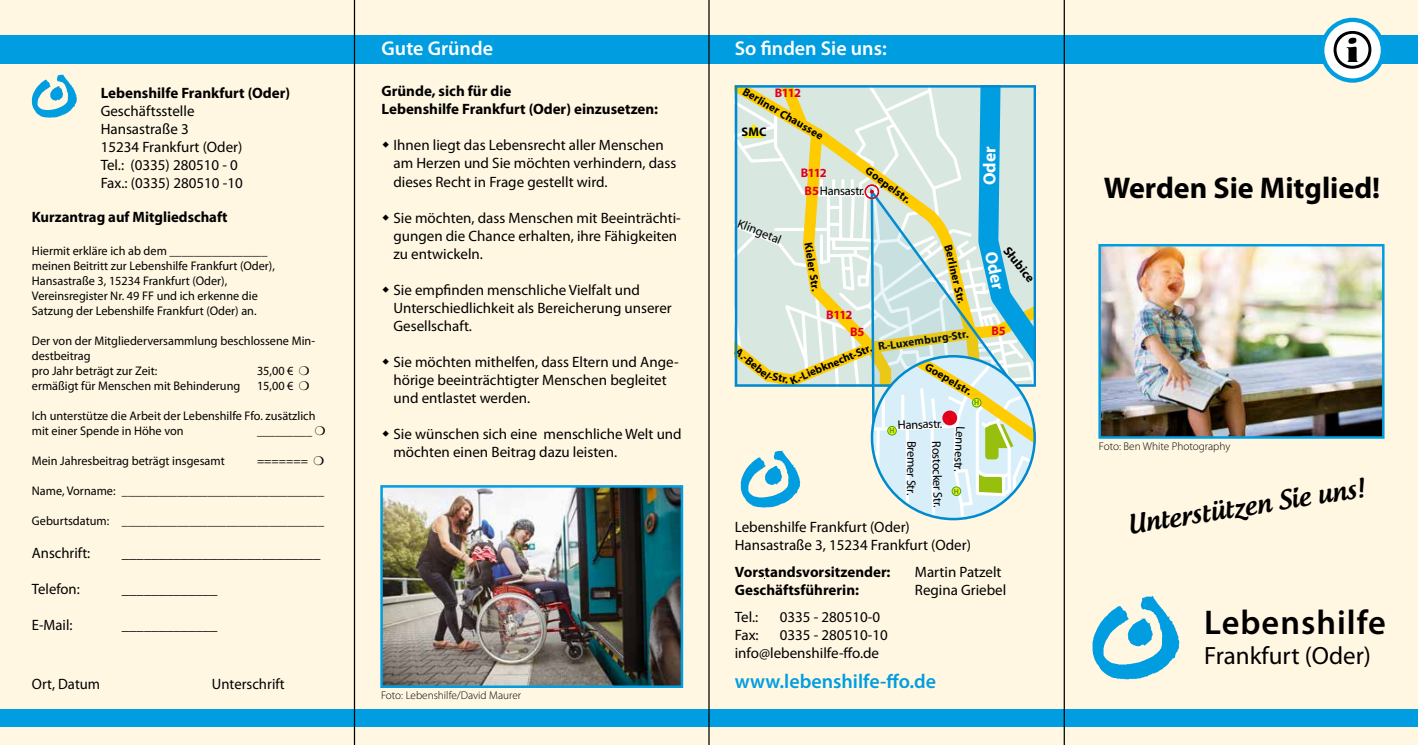
<style>
.page{position:relative;width:1418px;height:745px;background:#fff}
.page>*{position:absolute;margin:0;border:0;box-sizing:border-box;transform-origin:0 0}
.t1{font:600 34.38px "Myriad Pro";letter-spacing:.03em;color:#000}
.t2{font:700 30px "Myriad Pro";color:#000}
.t3{font:500 25px "Androgyne";color:#000}
.t4{font:25px "Myriad Pro";color:#000}
.t5{font:600 20px "Myriad Pro";color:#fff}
.t6{font:600 20px "Myriad Pro";color:#009ee0}
.t7{font:700 17.5px "Myriad Pro";color:#fff}
.t8{font:15px/18px "Myriad Pro";color:#000}
.t9{font:700 15px/18px "Myriad Pro";color:#000}
.t10{font:12.5px/15px "Myriad Pro";color:#000}
.t11{font:700 12.5px/16.9px "Myriad Pro";letter-spacing:-.055em;color:#e2001a}
.t12{font:12.5px "Myriad Pro";letter-spacing:-.02em;color:#000}
.t13{font:700 12.5px "Myriad Pro";color:#000}
.t14{font:12.5px "Myriad Pro";letter-spacing:-.025em;color:#000}
.t15{font:700 11.25px "Myriad Pro";color:#000}
.t16{font:300 11.25px "Myriad Pro";color:#000}
.t17{font:700 7.5px "Myriad Pro";color:#41a62b}
.s1{font-weight:700;color:#e2001a}
</style>
<div class="page">
<div style="left:0;top:0;width:1417px;height:744px;background:#fff7e2"></div>
<div style="left:0;top:35px;width:1417px;height:29px;background:#009ee0"></div>
<img style="left:1101px;top:247px;width:280px;height:188px">
<div style="left:1098px;top:244px;width:286px;height:194px;border:2px solid #009ee0"></div>
<div style="left:0;top:709px;width:1417px;height:17px;background:#009ee0"></div>
<svg style="left:1092px;top:596px;width:87px;height:82px"></svg>
<svg style="left:1322px;top:20px;width:60px;height:60px"></svg>
<div style="left:1319px;top:18px;width:65px;height:65px;border:4px solid #009ee0;border-radius:50%"></div>
<hr style="left:354px;top:0;width:1px;height:744px;background:#000">
<hr style="left:708px;top:0;width:1px;height:744px;background:#000">
<hr style="left:1063px;top:0;width:1px;height:744px;background:#000">
<img style="left:383px;top:488px;width:297px;height:196px">
<div style="left:380px;top:485px;width:303px;height:202px;border:2px solid #009ee0"></div>
<svg style="left:32px;top:74px;width:45px;height:44px"></svg>
<svg style="left:1333px;top:31px;width:38px;height:38px"></svg>
<svg style="left:1336px;top:33px;width:32px;height:33px"></svg>
<svg style="left:734px;top:85px;width:302px;height:433px;background:#cfe1ce"></svg>
<p class="t9" style="left:101px;top:84px;width:191px">Lebenshilfe Frankfurt (Oder)</p>
<p class="t8" style="left:101px;top:102px;width:144px">Geschäftsstelle<br>Hansastraße 3<br>15234 Frankfurt (Oder)<br>Tel.: (0335) 280510 - 0<br>Fax.: (0335) 280510 -10</p>
<p class="t9" style="left:32px;top:207px;width:197px">Kurzantrag auf Mitgliedschaft</p>
<p class="t10" style="left:32px;top:243px;width:244px">Hiermit erkläre ich ab dem ________________ meinen Beitritt zur Lebenshilfe Frankfurt (Oder), Hansastraße 3, 15234 Frankfurt (Oder), Vereinsregister Nr. 49 FF und ich erkenne die Satzung der Lebenshilfe Frankfurt (Oder) an.</p>
<p class="t10" style="left:32px;top:333px;width:285px">Der von der Mitgliederversammlung beschlossene Min&shy;destbeitrag<br>pro Jahr beträgt zur Zeit:</p>
<p class="t10" style="left:257px;top:363px;width:54px">35,00 € ❍</p>
<p class="t10" style="left:32px;top:378px;width:210px">ermäßigt für Menschen mit Behinderung</p>
<p class="t10" style="left:257px;top:378px;width:54px">15,00 € ❍</p>
<p class="t10" style="left:32px;top:408px;width:285px">Ich unterstütze die Arbeit der Lebenshilfe Ffo. zusätzlich mit einer Spende in Höhe von</p>
<p class="t10" style="left:257px;top:423px;width:70px">_________ ❍</p>
<p class="t10" style="left:32px;top:453px;width:194px">Mein Jahresbeitrag beträgt insgesamt</p>
<p class="t10" style="left:257px;top:453px;width:68px">======= ❍</p>
<p class="t10" style="left:32px;top:483px;width:294px">Name, Vorname: _________________________________</p>
<p class="t10" style="left:32px;top:513px;width:294px">Geburtsdatum: _________________________________</p>
<p class="t8" style="left:32px;top:543px;width:60px">Anschrift:</p>
<p class="t8" style="left:122px;top:543px;width:200px">___________________________</p>
<p class="t8" style="left:32px;top:579px;width:49px">Telefon:</p>
<p class="t8" style="left:122px;top:579px;width:97px">_____________</p>
<p class="t8" style="left:32px;top:615px;width:42px">E-Mail:</p>
<p class="t8" style="left:122px;top:615px;width:97px">_____________</p>
<p class="t8" style="left:32px;top:674px;width:70px">Ort, Datum</p>
<p class="t8" style="left:212px;top:674px;width:74px">Unterschrift</p>
<h3 class="t5" style="left:381px;top:36px;width:113px">Gute Gründe</h3>
<h3 class="t5" style="left:734px;top:36px;width:153px">So finden Sie uns:</h3>
<p class="t9" style="left:381px;top:82px;width:278px">Gründe, sich für die<br>Lebenshilfe Frankfurt (Oder) einzusetzen:</p>
<p class="t8" style="left:393px;top:136px;width:284px">Ihnen liegt das Lebensrecht aller Menschen am Herzen und Sie möchten verhindern, dass dieses Recht in Frage gestellt wird.</p>
<p class="t8" style="left:393px;top:208px;width:289px">Sie möchten, dass Menschen mit Beeinträchti&shy;gungen die Chance erhalten, ihre Fähigkeiten zu entwickeln.</p>
<p class="t8" style="left:393px;top:280px;width:280px">Sie empfinden menschliche Vielfalt und<br>Unterschiedlichkeit als Bereicherung unserer<br>Gesellschaft.</p>
<p class="t8" style="left:393px;top:352px;width:287px">Sie möchten mithelfen, dass Eltern und Ange&shy;hörige beeinträchtigter Menschen begleitet und entlastet werden.</p>
<p class="t8" style="left:393px;top:424px;width:290px">Sie wünschen sich eine menschliche Welt und möchten einen Beitrag dazu leisten.</p>
<p class="t16" style="left:381px;top:687px;width:141px">Foto: Lebenshilfe/David Maurer</p>
<p class="t15" style="left:747px;top:84px;width:93px;rotate:31deg">Berliner Chaussee</p>
<p class="t11" style="left:774px;top:84px;width:28px">B112</p>
<p class="t13" style="left:741px;top:124px;width:26px">SMC</p>
<p class="t10" style="left:741px;top:215px;width:48px;rotate:22deg">Klingetal</p>
<p class="t15" style="left:871px;top:163px;width:54px;rotate:36deg">Goepelstr.</p>
<p class="t11" style="left:800px;top:163px;width:28px">B112</p>
<p class="t12" style="left:804px;top:183px;width:61px"><span class="s1">B5</span>Hansastr.</p>
<p class="t15" style="left:815px;top:241px;width:51px;rotate:81deg">Kieler Str.</p>
<p class="t11" style="left:850px;top:306px;width:16px;text-indent:-24px">B112<br>B5</p>
<p class="t15" style="left:877px;top:339px;width:93px;rotate:-8deg">R.-Luxemburg-Str.</p>
<p class="t15" style="left:812px;top:363px;width:62px;rotate:-22deg">bknecht-Str.</p>
<p class="t15" style="left:741px;top:344px;width:43px;rotate:39deg">A.-Bebel</p>
<p class="t15" style="left:929px;top:359px;width:54px;rotate:31deg">Goepelstr.</p>
<p class="t15" style="left:770px;top:368px;width:21px;rotate:10deg">-Str.</p>
<p class="t15" style="left:787px;top:374px;width:29px;rotate:-23deg">K.-Lie</p>
<p class="t7" style="left:978px;top:185px;width:40px;rotate:-90deg">Oder</p>
<p class="t13" style="left:1012px;top:243px;width:43px;rotate:51deg">Słubice</p>
<p class="t7" style="left:1001px;top:249px;width:40px;rotate:78deg">Oder</p>
<p class="t11" style="left:991px;top:321px;width:16px">B5</p>
<p class="t10" style="left:897px;top:417px;width:46px;rotate:-2deg">Hansastr.</p>
<p class="t17" style="left:889px;top:425px;width:7px">H</p>
<p class="t14" style="left:919px;top:440px;width:56px;rotate:90deg">Bremer Str.</p>
<p class="t10" style="left:944px;top:440px;width:68px;rotate:89deg">Rostocker Str.</p>
<p class="t10" style="left:968px;top:426px;width:47px;rotate:93deg">Lennestr.</p>
<p class="t17" style="left:953px;top:486px;width:7px">H</p>
<p class="t17" style="left:974px;top:397px;width:7px">H</p>
<p class="t8" style="left:734px;top:517px;width:238px">Lebenshilfe Frankfurt (Oder)<br>Hansastraße 3, 15234 Frankfurt (Oder)</p>
<p class="t9" style="left:734px;top:562px;width:157px">Vorstandsvorsitzender:</p>
<p class="t8" style="left:914px;top:562px;width:88px">Martin Patzelt</p>
<p class="t9" style="left:734px;top:580px;width:126px">Geschäftsführerin:</p>
<p class="t8" style="left:914px;top:580px;width:93px">Regina Griebel</p>
<p class="t8" style="left:734px;top:607px;width:25px">Tel.:</p>
<p class="t8" style="left:779px;top:607px;width:102px">0335 - 280510-0</p>
<p class="t8" style="left:734px;top:625px;width:25px">Fax:</p>
<p class="t8" style="left:734px;top:625px;width:154px;text-indent:45px">0335 - 280510-10 info@lebenshilfe-ffo.de</p>
<h3 class="t6" style="left:734px;top:668px;width:203px">www.lebenshilfe-ffo.de</h3>
<h2 class="t2" style="left:1103px;top:168px;width:278px">Werden Sie Mitglied!</h2>
<p class="t16" style="left:1098px;top:439px;width:133px">Foto: Ben White Photography</p>
<h3 class="t3" style="left:1125px;top:509px;width:241px;rotate:-9deg">Unterstützen Sie uns!</h3>
<h1 class="t1" style="left:1204px;top:600px;width:183px">Lebenshilfe</h1>
<h3 class="t4" style="left:1204px;top:639px;width:168px">Frankfurt (Oder)</h3>
</div>
